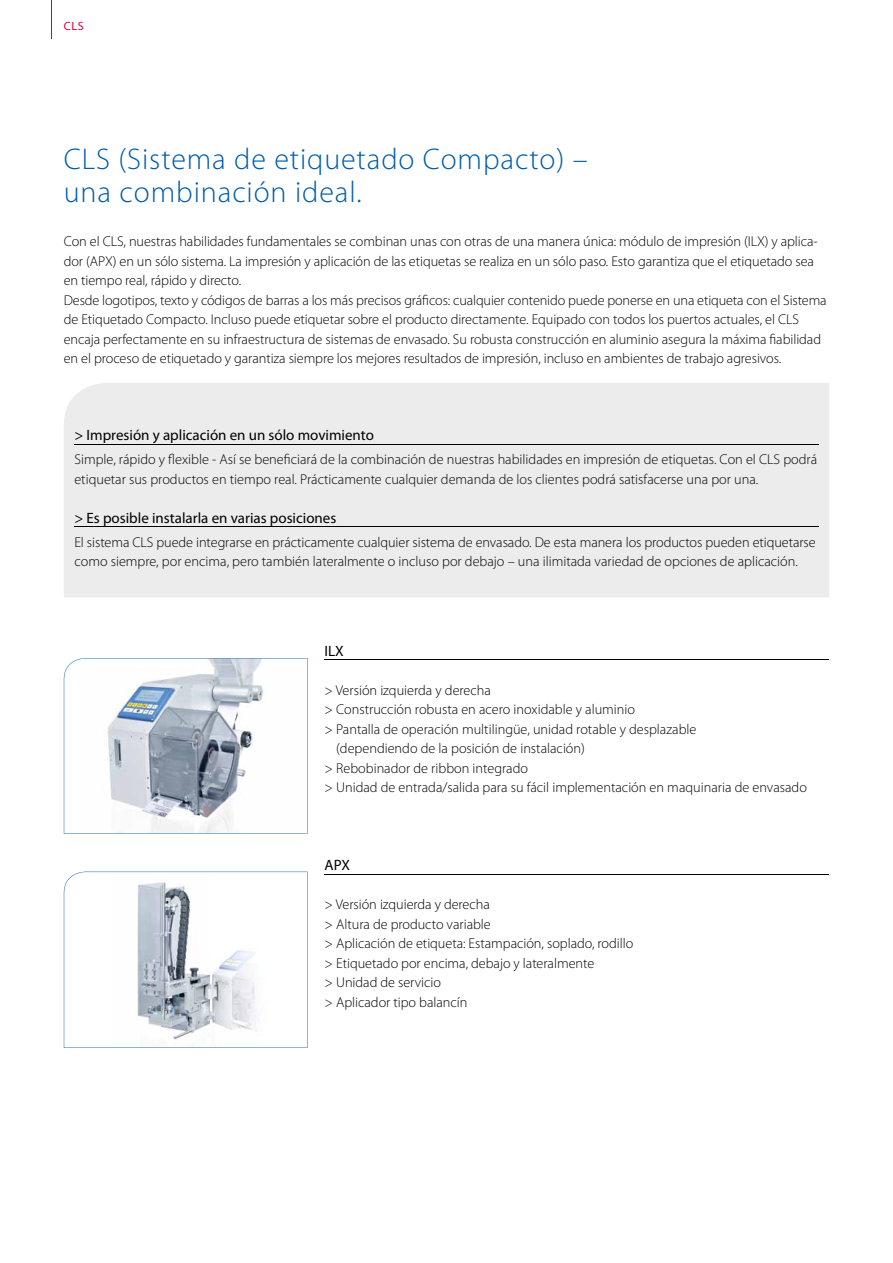
<style>
.page{position:relative;width:893px;height:1263px;background:#fff}
.page>*{position:absolute;margin:0;border:0;box-sizing:border-box;transform-origin:0 0}
.t1{font:300 30px/33px "Myriad Pro";letter-spacing:.03em;color:#005ca9}
.t2{font:15px "Myriad Pro";color:#000}
.t3{font:300 14.25px/19.5px "Myriad Pro";letter-spacing:-.005em;color:#000}
.t4{font:12px "Myriad Pro";color:#cf003e}
</style>
<div class="page">
<svg style="left:64px;top:658px;width:244px;height:175px"></svg>
<svg style="left:64px;top:872px;width:244px;height:176px"></svg>
<div style="left:64px;top:383px;width:765px;height:214px;background:#ececed"></div>
<hr style="left:52px;top:0;width:1px;height:38px;background:#cf003e">
<hr style="left:325px;top:660px;width:504px;height:1px;background:#000">
<hr style="left:74px;top:444px;width:745px;height:1px;background:#000">
<hr style="left:74px;top:527px;width:745px;height:1px;background:#000">
<hr style="left:325px;top:874px;width:504px;height:1px;background:#000">
<p class="t4" style="left:64px;top:19px;width:21px">cLs</p>
<h1 class="t1" style="left:64px;top:142px;width:525px">CLS (Sistema de etiquetado Compacto) – una combinación ideal.</h1>
<p class="t3" style="left:64px;top:232px;width:764px">Con el CLS, nuestras habilidades fundamentales se combinan unas con otras de una manera única: módulo de impresión (ILX) y aplica&shy;dor (APX) en un sólo sistema. La impresión y aplicación de las etiquetas se realiza en un sólo paso. Esto garantiza que el etiquetado sea en tiempo real, rápido y directo.<br>Desde logotipos, texto y códigos de barras a los más precisos gráficos: cualquier contenido puede ponerse en una etiqueta con el Sistema de Etiquetado Compacto. Incluso puede etiquetar sobre el producto directamente. Equipado con todos los puertos actuales, el CLS encaja perfectamente en su infraestructura de sistemas de envasado. Su robusta construcción en aluminio asegura la máxima fiabilidad en el proceso de etiquetado y garantiza siempre los mejores resultados de impresión, incluso en ambientes de trabajo agresivos.</p>
<p class="t2" style="left:74px;top:426px;width:301px">&gt; impresión y aplicación en un sólo movimiento</p>
<p class="t3" style="left:74px;top:450px;width:744px">Simple, rápido y flexible - Así se beneficiará de la combinación de nuestras habilidades en impresión de etiquetas. Con el CLS podrá etiquetar sus productos en tiempo real. Prácticamente cualquier demanda de los clientes podrá satisfacerse una por una.</p>
<p class="t2" style="left:74px;top:509px;width:263px">&gt; Es posible instalarla en varias posiciones</p>
<p class="t3" style="left:74px;top:532px;width:743px">El sistema CLS puede integrarse en prácticamente cualquier sistema de envasado. De esta manera los productos pueden etiquetarse como siempre, por encima, pero también lateralmente o incluso por debajo – una ilimitada variedad de opciones de aplicación.</p>
<p class="t2" style="left:325px;top:642px;width:21px">iLX</p>
<p class="t3" style="left:325px;top:680px;width:168px">&gt; Versión izquierda y derecha</p>
<p class="t3" style="left:325px;top:700px;width:312px">&gt; Construcción robusta en acero inoxidable y aluminio</p>
<p class="t3" style="left:325px;top:719px;width:373px">&gt; Pantalla de operación multilingüe, unidad rotable y desplazable</p>
<p class="t3" style="left:336px;top:739px;width:250px">(dependiendo de la posición de instalación)</p>
<p class="t3" style="left:325px;top:758px;width:205px">&gt; Rebobinador de ribbon integrado</p>
<p class="t3" style="left:325px;top:778px;width:484px">&gt; Unidad de entrada/salida para su fácil implementación en maquinaria de envasado</p>
<p class="t2" style="left:325px;top:856px;width:27px">aPX</p>
<p class="t3" style="left:325px;top:895px;width:310px">&gt; Versión izquierda y derecha<br>&gt; Altura de producto variable<br>&gt; Aplicación de etiqueta: Estampación, soplado, rodillo &gt; Etiquetado por encima, debajo y lateralmente<br>&gt; Unidad de servicio<br>&gt; Aplicador tipo balancín</p>
</div>
